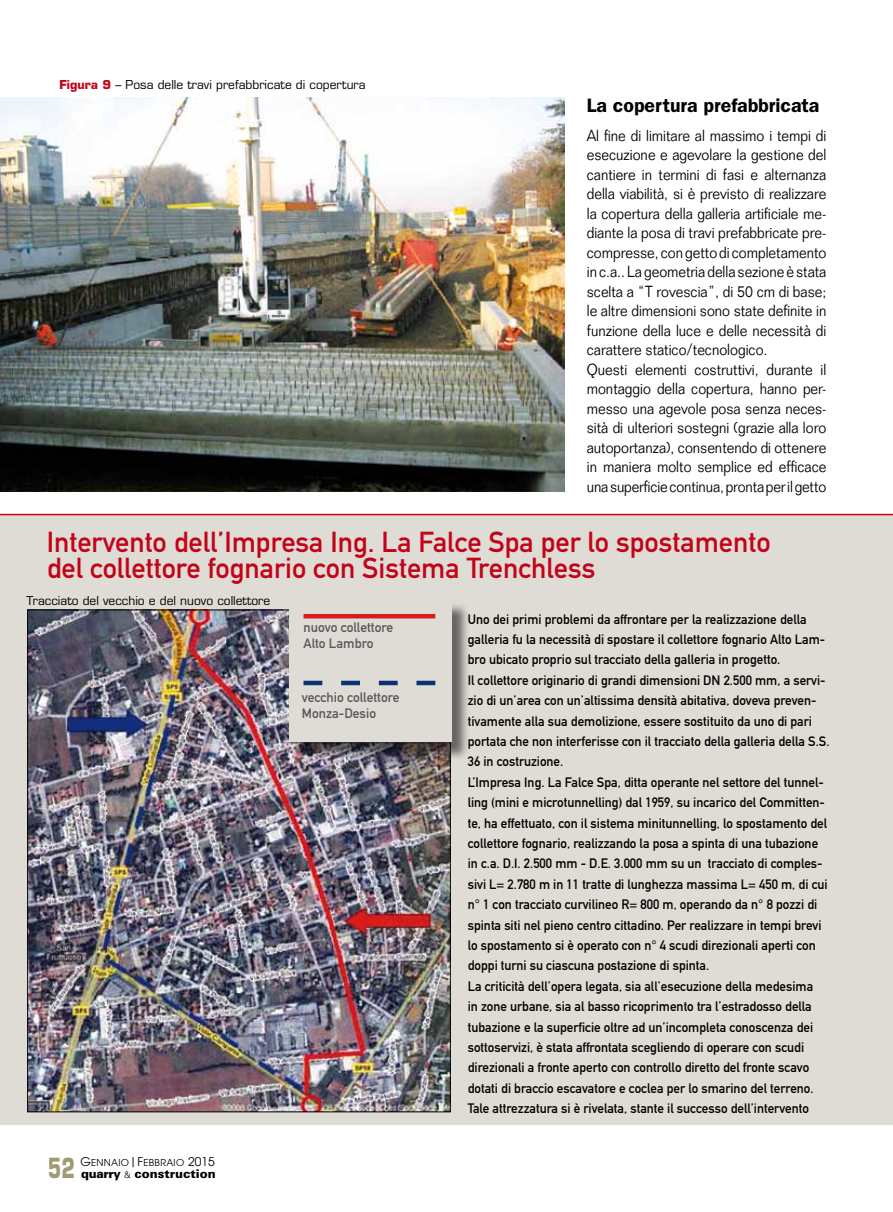
<style>
.page{position:relative;width:893px;height:1212px;background:#fff}
.page>*{position:absolute;margin:0;border:0;box-sizing:border-box;transform-origin:0 0}
.t1{font:28.5px/25.5px "DIN Mittelschrift";color:#c20318}
.t2{font:700 27px "Eurostile";color:#a09a74;scale:.7 1}
.t3{font:600 19.5px "Franklin Gothic";color:#000}
.t4{font:300 15.75px/19.5px "Folio";color:#000;scale:.9 1}
.t5{font:13.5px/20.4px "DIN Mittelschrift";color:#000}
.t6{font:13.5px/16.2px "DIN Mittelschrift";color:#58585a}
.t7{font:12px "Eurostile";color:#000}
.t8{font:900 12px "Univers";color:#000}
.t9{font:9.45px "Avant Garde";letter-spacing:.03em;color:#000}
.s1{font-weight:700;color:#c20318}
.s2{font-size:12px}
.s3{font-weight:300;font-size:9px}
</style>
<div class="page">
<div style="left:0;top:514px;width:893px;height:611px;background:#dfdbd5"></div>
<img style="left:0;top:98px;width:565px;height:394px">
<img style="left:29px;top:611px;width:420px;height:499px">
<div style="left:292px;top:602px;width:179px;height:159px;background:#000;opacity:.54"></div>
<div style="left:290px;top:600px;width:162px;height:142px;background:#dfdbd5"></div>
<hr style="left:303px;top:614px;width:132px;height:4px;background:#d41f1b">
<svg style="left:303px;top:681px;width:132px;height:4px"></svg>
<hr style="left:0;top:514px;width:893px;height:1px;background:#c20318">
<p class="t7" style="left:60px;top:77px;width:308px"><span class="s1">Figura 9</span> – Posa delle travi prefabbricate di copertura</p>
<h3 class="t3" style="left:587px;top:94px;width:234px">La copertura prefabbricata</h3>
<p class="t4" style="left:587px;top:126px;width:268px">Al fine di limitare al massimo i tempi di esecuzione e agevolare la gestione del cantiere in termini di fasi e alternanza della viabilità, si è previsto di realizzare la copertura della galleria artificiale me&shy;diante la posa di travi prefabbricate pre&shy;compresse, con getto di completamento in c.a.. La geometria della sezione è stata scelta a “T rovescia”, di 50 cm di base; le altre dimensioni sono state definite in funzione della luce e delle necessità di carattere statico/tecnologico.<br>Questi elementi costruttivi, durante il montaggio della copertura, hanno per&shy;messo una agevole posa senza neces&shy;sità di ulteriori sostegni (grazie alla loro autoportanza), consentendo di ottenere in maniera molto semplice ed efficace una superficie continua, pronta per il getto</p>
<h1 class="t1" style="left:47px;top:530px;width:725px">Intervento dell’Impresa Ing. La Falce Spa per lo spostamento del collettore fognario con Sistema Trenchless</h1>
<p class="t7" style="left:27px;top:593px;width:245px">Tracciato del vecchio e del nuovo collettore</p>
<p class="t5" style="left:468px;top:609px;width:363px">Uno dei primi problemi da affrontare per la realizzazione della galleria fu la necessità di spostare il collettore fognario Alto Lam&shy;bro ubicato proprio sul tracciato della galleria in progetto.<br>Il collettore originario di grandi dimensioni DN 2.500 mm, a servi&shy;zio di un’area con un’altissima densità abitativa, doveva preven&shy;tivamente alla sua demolizione, essere sostituito da uno di pari portata che non interferisse con il tracciato della galleria della S.S.<br>36 in costruzione.<br>L’Impresa Ing. La Falce Spa, ditta operante nel settore del tunnel&shy;ling (mini e microtunnelling) dal 1959, su incarico del Committen&shy;te, ha effettuato, con il sistema minitunnelling, lo spostamento del collettore fognario, realizzando la posa a spinta di una tubazione in c.a. D.I. 2.500 mm - D.E. 3.000 mm su un tracciato di comples&shy;sivi L= 2.780 m in 11 tratte di lunghezza massima L= 450 m, di cui n° 1 con tracciato curvilineo R= 800 m, operando da n° 8 pozzi di spinta siti nel pieno centro cittadino. Per realizzare in tempi brevi lo spostamento si è operato con n° 4 scudi direzionali aperti con doppi turni su ciascuna postazione di spinta.<br>La criticità dell’opera legata, sia all’esecuzione della medesima<br>in zone urbane, sia al basso ricoprimento tra l’estradosso della tubazione e la superficie oltre ad un’incompleta conoscenza dei sottoservizi, è stata affrontata scegliendo di operare con scudi direzionali a fronte aperto con controllo diretto del fronte scavo dotati di braccio escavatore e coclea per lo smarino del terreno.<br>Tale attrezzatura si è rivelata, stante il successo dell’intervento</p>
<p class="t6" style="left:303px;top:619px;width:91px">nuovo collettore<br>Alto Lambro</p>
<p class="t6" style="left:302px;top:689px;width:99px">vecchio collettore<br>Monza-Desio</p>
<p class="t9" style="left:81px;top:1157px;width:136px"><span class="s2">G</span>ENNAIO<span class="s2">|F</span>EBBRAIO <span class="s2">2015</span></p>
<h2 class="t2" style="left:48px;top:1151px;width:40px">52</h2>
<p class="t8" style="left:81px;top:1166px;width:136px">quarry <span class="s3">&amp;</span> construction</p>
</div>
